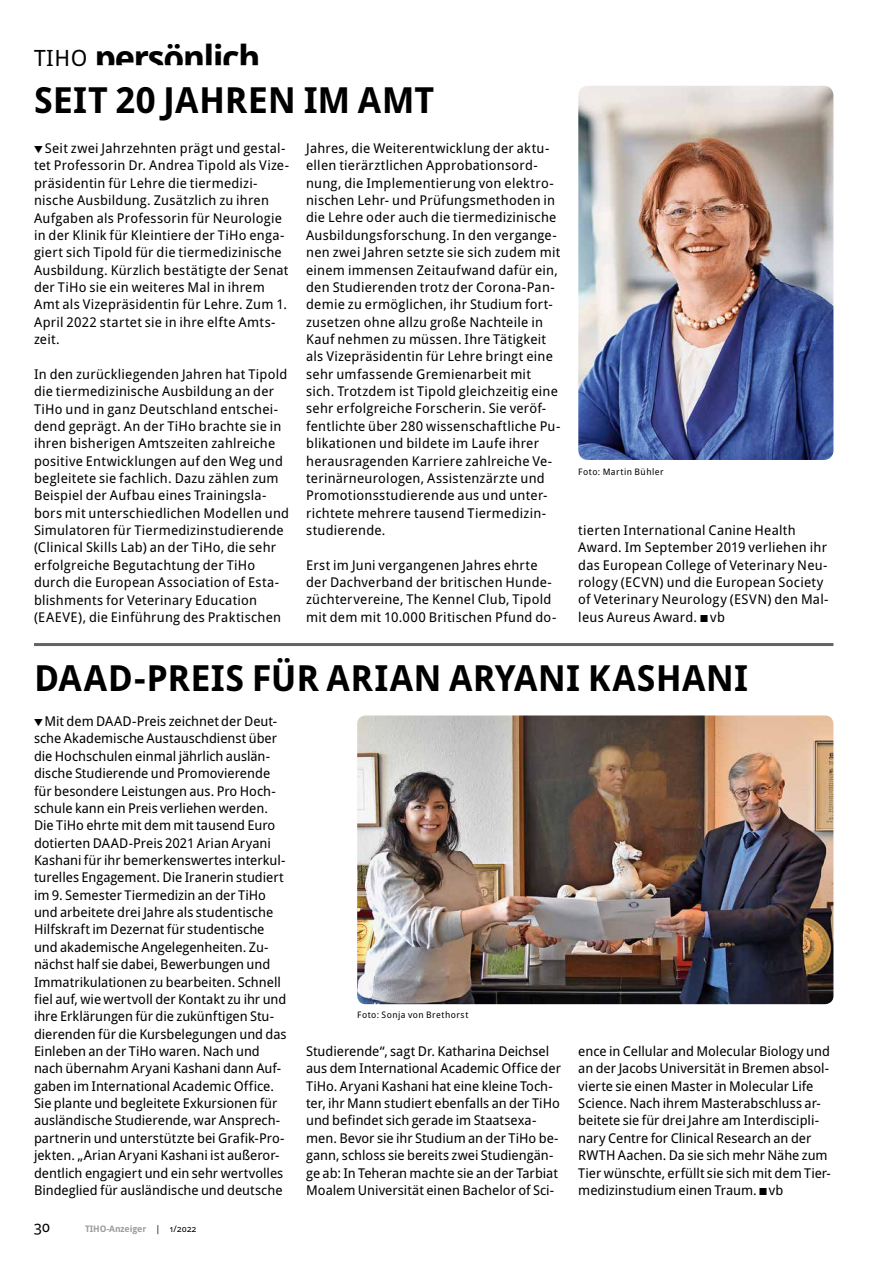
<style>
.page{position:relative;width:893px;height:1263px;background:#fff}
.page>*{position:absolute;margin:0;border:0;box-sizing:border-box;transform-origin:0 0}
.t1{font:700 36px "Droid Sans Pro";color:#000}
.t2{font:700 36px "Droid Sans Pro";letter-spacing:-.05em;color:#000}
.t3{font:15px "Droid Sans Pro";color:#000}
.t4{font:13.5px/17.4px "Droid Sans Pro";letter-spacing:.015em;color:#000}
.t5{font:13.5px/17.4px "Droid Sans Pro";letter-spacing:-.005em;color:#000}
.t6{font:9px "Droid Sans Pro";letter-spacing:.05em;color:#000}
.t7{font:700 9px "Droid Sans Pro";letter-spacing:-.01em;color:#9c9d9d}
.s1{font-weight:400;font-size:22.5px}
.s2{font-weight:400;color:#000}
</style>
<div class="page">
<img style="left:357px;top:715px;width:476px;height:289px">
<img style="left:578px;top:86px;width:255px;height:374px">
<hr style="left:34px;top:643px;width:799px;height:3px;background:#636362">
<h1 class="t2" style="left:34px;top:33px;width:228px"><span class="s1">TIHO</span> persönlich</h1>
<h1 class="t1" style="left:34px;top:75px;width:402px">SEIT 20 JAHREN IM AMT</h1>
<p class="t4" style="left:34px;top:139px;width:257px;text-indent:11px">Seit zwei Jahrzehnten prägt und gestal&shy;tet Professorin Dr. Andrea Tipold als Vize&shy;präsidentin für Lehre die tiermedizi&shy;nische Ausbildung. Zusätzlich zu ihren Aufgaben als Professorin für Neurologie in der Klinik für Kleintiere der TiHo enga&shy;giert sich Tipold für die tiermedizinische Ausbildung. Kürzlich bestätigte der Senat der TiHo sie ein weiteres Mal in ihrem Amt als Vizepräsidentin für Lehre. Zum 1.<br>April 2022 startet sie in ihre elfte Amts&shy;zeit.</p>
<p class="t4" style="left:34px;top:365px;width:257px">In den zurückliegenden Jahren hat Tipold die tiermedizinische Ausbildung an der TiHo und in ganz Deutschland entschei&shy;dend geprägt. An der TiHo brachte sie in ihren bisherigen Amtszeiten zahlreiche positive Entwicklungen auf den Weg und begleitete sie fachlich. Dazu zählen zum Beispiel der Aufbau eines Trainingsla&shy;bors mit unterschiedlichen Modellen und Simulatoren für Tiermedizinstudierende (Clinical Skills Lab) an der TiHo, die sehr erfolgreiche Begutachtung der TiHo durch die European Association of Esta&shy;blishments for Veterinary Education (EAEVE), die Einführung des Praktischen</p>
<p class="t4" style="left:306px;top:139px;width:256px">Jahres, die Weiterentwicklung der aktu&shy;ellen tierärztlichen Approbationsord&shy;nung, die Implementierung von elektro&shy;nischen Lehr- und Prüfungsmethoden in die Lehre oder auch die tiermedizinische Ausbildungsforschung. In den vergange&shy;nen zwei Jahren setzte sie sich zudem mit einem immensen Zeitaufwand dafür ein, den Studierenden trotz der Corona-Pan&shy;demie zu ermöglichen, ihr Studium fort&shy;zusetzen ohne allzu große Nachteile in Kauf nehmen zu müssen. Ihre Tätigkeit als Vizepräsidentin für Lehre bringt eine sehr umfassende Gremienarbeit mit sich. Trotzdem ist Tipold gleichzeitig eine sehr erfolgreiche Forscherin. Sie veröf&shy;fentlichte über 280 wissenschaftliche Pu&shy;blikationen und bildete im Laufe ihrer herausragenden Karriere zahlreiche Ve&shy;terinärneurologen, Assistenzärzte und Promotionsstudierende aus und unter&shy;richtete mehrere tausend Tiermedizin&shy;studierende.</p>
<p class="t4" style="left:306px;top:556px;width:252px">Erst im Juni vergangenen Jahres ehrte der Dachverband der britischen Hunde&shy;züchtervereine, The Kennel Club, Tipold mit dem mit 10.000 Britischen Pfund do-</p>
<p class="t6" style="left:578px;top:465px;width:87px">Foto: Martin Bühler</p>
<p class="t4" style="left:578px;top:521px;width:252px">tierten International Canine Health Award. Im September 2019 verliehen ihr das European College of Veterinary Neu&shy;rology (ECVN) und die European Society of Veterinary Neurology (ESVN) den Mal&shy;leus Aureus Award. vb</p>
<h1 class="t1" style="left:34px;top:652px;width:716px">DAAD-PREIS FÜR ARIAN ARYANI KASHANI</h1>
<p class="t5" style="left:34px;top:712px;width:254px;text-indent:10px">Mit dem DAAD-Preis zeichnet der Deut&shy;sche Akademische Austauschdienst über die Hochschulen einmal jährlich auslän&shy;dische Studierende und Promovierende für besondere Leistungen aus. Pro Hoch&shy;schule kann ein Preis verliehen werden.<br>Die TiHo ehrte mit dem mit tausend Euro dotierten DAAD-Preis 2021 Arian Aryani Kashani für ihr bemerkenswertes interkul&shy;turelles Engagement. Die Iranerin studiert im 9. Semester Tiermedizin an der TiHo und arbeitete drei Jahre als studentische Hilfskraft im Dezernat für studentische und akademische Angelegenheiten. Zu&shy;nächst half sie dabei, Bewerbungen und Immatrikulationen zu bearbeiten. Schnell fiel auf, wie wertvoll der Kontakt zu ihr und ihre Erklärungen für die zukünftigen Stu&shy;dierenden für die Kursbelegungen und das Einleben an der TiHo waren. Nach und nach übernahm Aryani Kashani dann Auf&shy;gaben im International Academic Office.<br>Sie plante und begleitete Exkursionen für ausländische Studierende, war Ansprech&shy;partnerin und unterstützte bei Grafik-Pro&shy;jekten. „Arian Aryani Kashani ist außeror&shy;dentlich engagiert und ein sehr wertvolles Bindeglied für ausländische und deutsche</p>
<p class="t6" style="left:357px;top:1008px;width:113px">Foto: Sonja von Brethorst</p>
<p class="t5" style="left:578px;top:1042px;width:254px">ence in Cellular and Molecular Biology und an der Jacobs Universität in Bremen absol&shy;vierte sie einen Master in Molecular Life Science. Nach ihrem Masterabschluss ar&shy;beitete sie für drei Jahre am Interdiscipli&shy;nary Centre for Clinical Research an der RWTH Aachen. Da sie sich mehr Nähe zum Tier wünschte, erfüllt sie sich mit dem Tier&shy;medizinstudium einen Traum. vb</p>
<p class="t5" style="left:306px;top:1042px;width:256px">Studierende“, sagt Dr. Katharina Deichsel aus dem International Academic Office der TiHo. Aryani Kashani hat eine kleine Toch&shy;ter, ihr Mann studiert ebenfalls an der TiHo und befindet sich gerade im Staatsexa&shy;men. Bevor sie ihr Studium an der TiHo be&shy;gann, schloss sie bereits zwei Studiengän&shy;ge ab: In Teheran machte sie an der Tarbiat Moalem Universität einen Bachelor of Sci-</p>
<p class="t3" style="left:34px;top:1216px;width:18px">30</p>
<p class="t7" style="left:85px;top:1222px;width:113px">TIHO-Anzeiger <span class="s2">| 1/2022</span></p>
</div>
